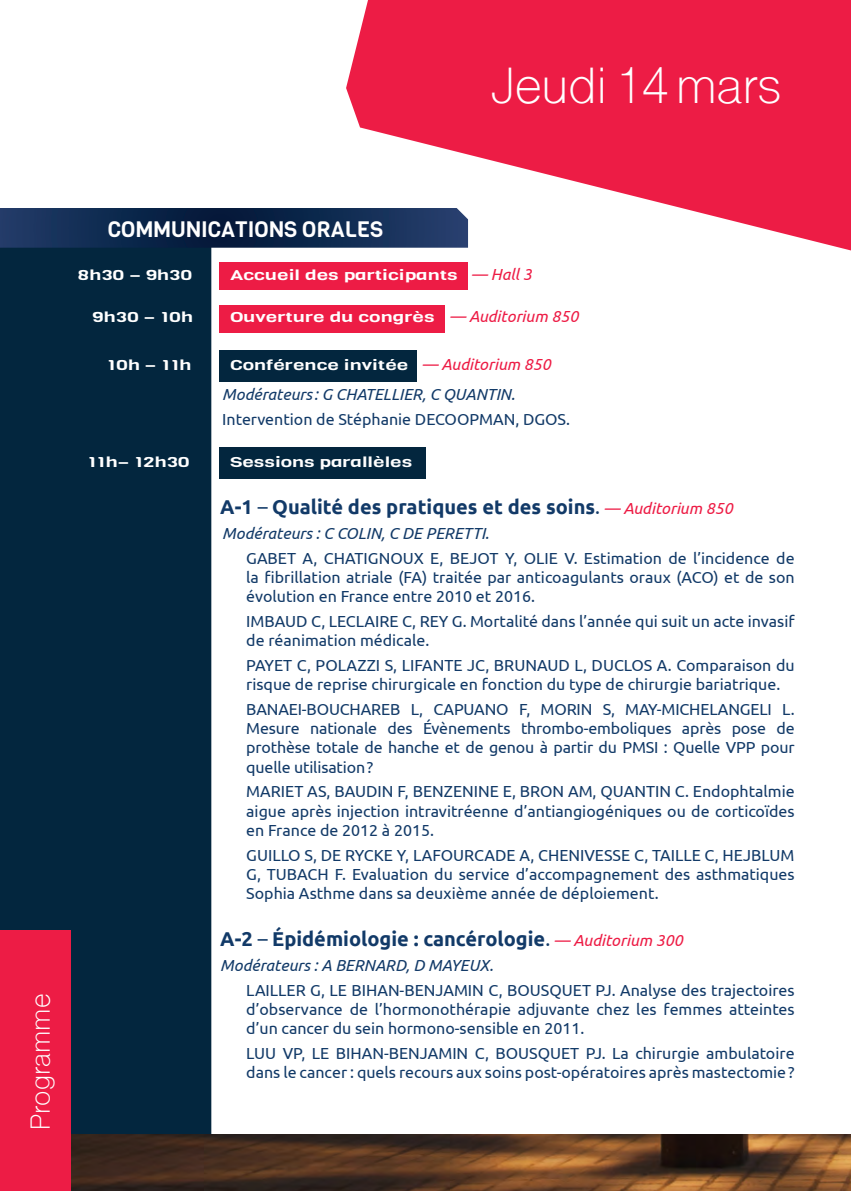
<style>
.page{position:relative;width:851px;height:1191px;background:#fff}
.page>*{position:absolute;margin:0;border:0;box-sizing:border-box;transform-origin:0 0}
.t1{font:48px "Shree Dev 0714";color:#fff}
.t2{font:26px "Shree Dev 0714";color:#fff}
.Style_de_paragraphe{font:22px "Viga";color:#fff}
.t3{font:700 20px "Ubuntu";color:#123a68}
.t4{font:16px/19.2px "Ubuntu";color:#123a68;text-align:justify}
.t5{font:italic 16px "Ubuntu";color:#123a68}
.t6{font:14px "Viga";color:#fff;scale:1.5 1}
.s1{font-family:"Ubuntu";font-style:italic;font-size:16px;color:#ed1c45}
.s2{font-weight:400}
.s3{font-weight:400;font-style:italic;font-size:16px;color:#ed1c45}
</style>
<div class="page">
<svg style="left:346px;top:0;width:504px;height:250px;fill:#ed1c45"></svg>
<div style="left:0;top:248px;width:211px;height:886px;background:#03263e"></div>
<img style="left:71px;top:1134px;width:779px;height:57px">
<div style="left:0;top:930px;width:71px;height:261px;background:#ed1c45"></div>
<div style="left:219px;top:350px;width:198px;height:31px;background:#03263e"></div>
<div style="left:219px;top:447px;width:206px;height:31px;background:#03263e"></div>
<div style="left:219px;top:305px;width:225px;height:28px;background:#ed1c45"></div>
<div style="left:219px;top:262px;width:249px;height:27px;background:#ed1c45"></div>
<svg style="left:0;top:208px;width:468px;height:40px;background:#132c52"></svg>
<p class="t1" style="left:491px;top:57px;width:291px">Jeudi14mars</p>
<h2 class="t2" style="left:25px;top:1129px;width:137px;rotate:-90deg">Programme</h2>
<p class="Style_de_paragraphe" style="left:108px;top:214px;width:277px">COMMUNICATIONS ORALES</p>
<p class="t6" style="left:78px;top:266px;width:78px">8h30 – 9h30</p>
<p class="t6" style="left:230px;top:266px;width:203px">Accueil des participants <span class="s1">— Hall 3</span></p>
<p class="t6" style="left:92px;top:308px;width:69px">9h30 – 10h</p>
<p class="t6" style="left:230px;top:308px;width:234px">Ouverture du congrès <span class="s1">— Auditorium 850</span></p>
<p class="t6" style="left:107px;top:355px;width:58px">10h – 11h</p>
<p class="t6" style="left:230px;top:355px;width:215px">Conférence invitée <span class="s1">— Auditorium 850</span></p>
<p class="t5" style="left:222px;top:385px;width:294px">Modérateurs : G CHATELLIER, C QUANTIN.</p>
<p class="t4" style="left:222px;top:409px;width:349px">Intervention de Stéphanie DECOOPMAN, DGOS.</p>
<p class="t6" style="left:87px;top:453px;width:70px">11h– 12h30</p>
<p class="t6" style="left:230px;top:453px;width:123px">Sessions parallèles</p>
<p class="t3" style="left:220px;top:494px;width:514px">A-1 <span class="s2">–</span> Qualité des pratiques et des soins<span class="s2">.</span> <span class="s3">— Auditorium 850</span></p>
<p class="t5" style="left:222px;top:523px;width:268px">Modérateurs : C COLIN, C DE PERETTI.</p>
<p class="t4" style="left:246px;top:548px;width:550px">GABET A, CHATIGNOUX E, BEJOT Y, OLIE V. Estimation de l’incidence de la fibrillation atriale (FA) traitée par anticoagulants oraux (ACO) et de son évolution en France entre 2010 et 2016.</p>
<p class="t4" style="left:246px;top:611px;width:549px">IMBAUD C, LECLAIRE C, REY G. Mortalité dans l’année qui suit un acte invasif de réanimation médicale.</p>
<p class="t4" style="left:246px;top:655px;width:550px">PAYET C, POLAZZI S, LIFANTE JC, BRUNAUD L, DUCLOS A. Comparaison du risque de reprise chirurgicale en fonction du type de chirurgie bariatrique.</p>
<p class="t4" style="left:246px;top:699px;width:550px">BANAEI-BOUCHAREB L, CAPUANO F, MORIN S, MAY-MICHELANGELI L.<br>Mesure nationale des Évènements thrombo-emboliques après pose de prothèse totale de hanche et de genou à partir du PMSI : Quelle VPP pour quelle utilisation?</p>
<p class="t4" style="left:246px;top:781px;width:550px">MARIET AS, BAUDIN F, BENZENINE E, BRON AM, QUANTIN C. Endophtalmie aigue après injection intravitréenne d’antiangiogéniques ou de corticoïdes en France de 2012 à 2015.</p>
<p class="t4" style="left:246px;top:845px;width:550px">GUILLO S, DE RYCKE Y, LAFOURCADE A, CHENIVESSE C, TAILLE C, HEJBLUM G, TUBACH F. Evaluation du service d’accompagnement des asthmatiques Sophia Asthme dans sa deuxième année de déploiement.</p>
<p class="t3" style="left:220px;top:926px;width:464px">A-2 <span class="s2">–</span> Épidémiologie : cancérologie<span class="s2">.</span> <span class="s3">— Auditorium 300</span></p>
<p class="t5" style="left:220px;top:955px;width:274px">Modérateurs : A BERNARD, D MAYEUX.</p>
<p class="t4" style="left:246px;top:979px;width:550px">LAILLER G, LE BIHAN-BENJAMIN C, BOUSQUET PJ. Analyse des trajectoires d’observance de l’hormonothérapie adjuvante chez les femmes atteintes d’un cancer du sein hormono-sensible en 2011.</p>
<p class="t4" style="left:246px;top:1043px;width:550px">LUU VP, LE BIHAN-BENJAMIN C, BOUSQUET PJ. La chirurgie ambulatoire dans le cancer : quels recours aux soins post-opératoires après mastectomie?</p>
</div>
